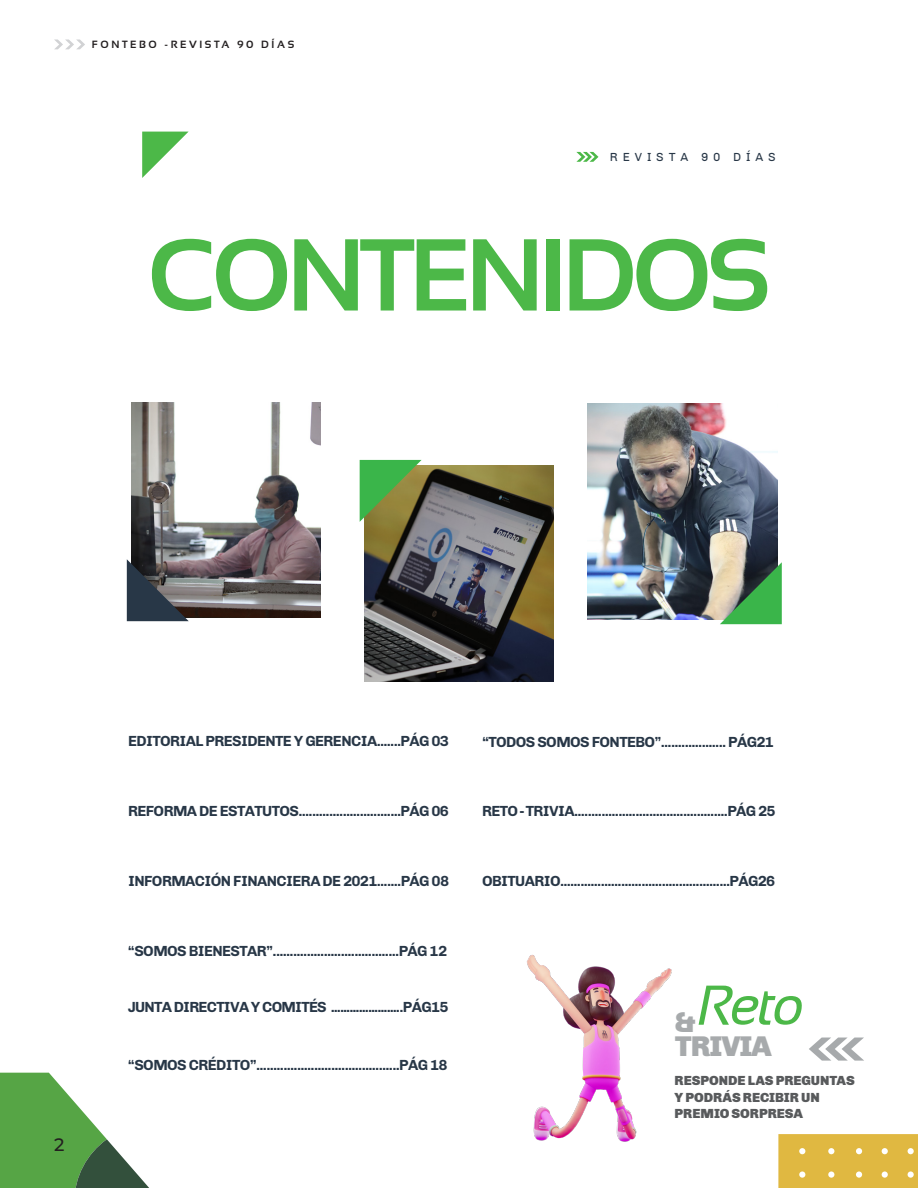
<style>
.page{position:relative;width:918px;height:1188px;background:#fff}
.page>*{position:absolute;margin:0;border:0;box-sizing:border-box;transform-origin:0 0}
.t1{font:700 102px "Sansation";letter-spacing:-.05em;color:#4cb848}
.t2{font:italic 55.95px "Sansation";color:#4cb848}
.t3{font:900 29.25px "Chivo";letter-spacing:-.04em;color:#a7aaac}
.t4{font:500 18px "Montserrat";color:#231f20}
.t5{font:700 15px "Chivo";letter-spacing:-.04em;color:#283747}
.Caption_1{font:900 13.5px/16.2px "Chivo";letter-spacing:-.005em;color:#585a5c}
.t6{font:12px "Chivo";letter-spacing:.41em;color:#283747}
.t7{font:700 10.5px "Sansation";letter-spacing:.25em;color:#231f20}
</style>
<div class="page">
<svg style="left:778px;top:1134px;width:140px;height:54px;background:#e1bb49"></svg>
<svg style="left:0;top:1073px;width:149px;height:115px"></svg>
<svg style="left:55px;top:40px;width:30px;height:9px"></svg>
<img style="left:364px;top:466px;width:190px;height:216px">
<img style="left:131px;top:402px;width:190px;height:216px">
<img style="left:588px;top:404px;width:189px;height:216px">
<svg style="left:576px;top:152px;width:22px;height:10px"></svg>
<svg style="left:142px;top:132px;width:46px;height:46px"></svg>
<svg style="left:127px;top:559px;width:62px;height:62px;background:#474b54"></svg>
<svg style="left:720px;top:562px;width:62px;height:62px;background:#659f65"></svg>
<svg style="left:360px;top:460px;width:62px;height:62px;background:#629843"></svg>
<svg style="left:809px;top:1038px;width:55px;height:23px"></svg>
<img style="left:527px;top:954px;width:145px;height:188px">
<p class="t7" style="left:92px;top:39px;width:204px">FONTEBO -REVISTA 90 DÍAS</p>
<p class="t6" style="left:610px;top:150px;width:167px">REVISTA 90 DÍAS</p>
<p class="t1" style="left:147px;top:218px;width:626px">CONTENIDOS</p>
<p class="t4" style="left:54px;top:1132px;width:12px">2</p>
<p class="t5" style="left:128px;top:732px;width:323px">EDITORIAL PRESIDENTE Y GERENCIA.......PÁG 03</p>
<p class="t5" style="left:128px;top:802px;width:323px">REFORMA DE ESTATUTOS..............................PÁG 06</p>
<p class="t5" style="left:128px;top:872px;width:323px">INFORMACIÓN FINANCIERA DE 2021.......PÁG 08</p>
<p class="t5" style="left:128px;top:942px;width:321px">“SOMOS BIENESTAR”.....................................PÁG 12</p>
<p class="t5" style="left:128px;top:998px;width:322px">JUNTA DIRECTIVA Y COMITÉS .......................PÁG15</p>
<p class="t5" style="left:128px;top:1057px;width:321px">“SOMOS CRÉDITO”..........................................PÁG 18</p>
<p class="t5" style="left:482px;top:733px;width:294px">“TODOS SOMOS FONTEBO”................... PÁG21</p>
<p class="t5" style="left:482px;top:802px;width:295px">RETO - TRIVIA.............................................PÁG 25</p>
<p class="t5" style="left:482px;top:872px;width:295px">OBITUARIO..................................................PÁG26</p>
<p class="t2" style="left:698px;top:974px;width:109px">Reto</p>
<p class="t3" style="left:675px;top:1029px;width:99px">TRIVIA</p>
<p class="Caption_1" style="left:675px;top:1073px;width:182px">RESPONDE LAS PREGUNTAS<br>Y PODRÁS RECIBIR UN<br>PREMIO SORPRESA</p>
<p class="t3" style="left:675px;top:1005px;width:23px">&amp;</p>
</div>
